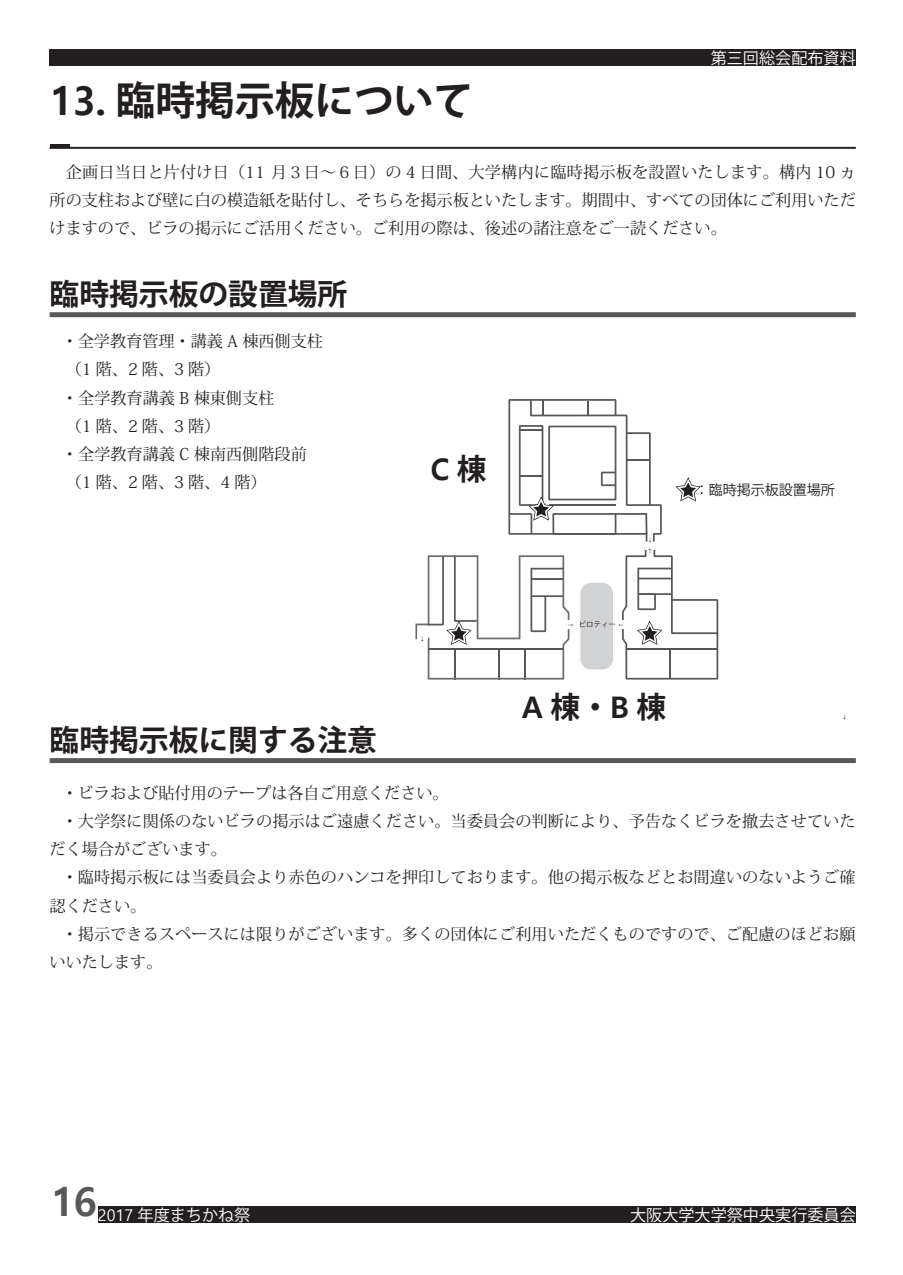
<style>
.page{position:relative;width:903px;height:1275px;background:#fff}
.page>*{position:absolute;margin:0;border:0;box-sizing:border-box;transform-origin:0 0}
.t1{font:700 39.73px "Koz Go Pr 6 N";color:#231f20}
.t2{font:700 39.73px "Malgun Gothic";color:#57585a}
.t3{font:700 29.75px "Koz Go Pr 6 N";color:#231f20}
.t4{font:700 29.75px "Malgun Gothic";color:#231f20}
.t5{font:16.1px/28.2px "Koz Min Pr 6 N";letter-spacing:.005em;color:#231f20;text-align:justify}
.t6{font:16.1px "Koz Go Pr 6 N";color:#fff}
.t7{font:14px "Koz Go Pr 6 N";color:#231f20}
.t8{font:7.35px "Koz Go Pr 6 N";color:#231f20}
.t9{font:5.25px "Koz Go Pr 6 N";color:#231f20}
.s1{font-family:"Malgun Gothic"}
.s2{font-family:"Koz Go Pr 6 N"}
.s3{font-size:5.25px}
</style>
<div class="page">
<div style="left:50px;top:50px;width:806px;height:16px;background:#231f20"></div>
<div style="left:98px;top:1206px;width:758px;height:16px;background:#231f20"></div>
<hr style="left:50px;top:147px;width:806px;height:2px;background:#231f20">
<hr style="left:50px;top:144px;width:20px;height:3px;background:#231f20">
<div style="left:50px;top:312px;width:806px;height:5px;background:#57585a"></div>
<div style="left:50px;top:758px;width:806px;height:5px;background:#57585a"></div>
<svg style="left:415px;top:399px;width:303px;height:281px"></svg>
<h1 class="t1" style="left:50px;top:78px;width:425px"><span class="s1">13.</span> 臨時掲示板について</h1>
<p class="t6" style="left:711px;top:49px;width:147px">第三回総会配布資料</p>
<p class="t5" style="left:50px;top:158px;width:808px;text-indent:16px">企画日当日と片付け日（11 月３日～６日）の 4 日間、大学構内に臨時掲示板を設置いたします。構内 10 ヵ所の支柱および壁に白の模造紙を貼付し、そちらを掲示板といたします。期間中、すべての団体にご利用いただけますので、ビラの掲示にご活用ください。ご利用の際は、後述の諸注意をご一読ください。</p>
<h2 class="t3" style="left:50px;top:277px;width:299px">臨時掲示板の設置場所</h2>
<p class="t5" style="left:62px;top:328px;width:263px;text-align:left">・全学教育管理・講義 A 棟西側支柱（1 階、2 階、3 階）<br>・ 全学教育講義 B 棟東側支柱<br>（1 階、2 階、3 階）<br>・ 全学教育講義 C 棟南西側階段前（1 階、2 階、3 階、4 階）</p>
<h2 class="t4" style="left:430px;top:451px;width:58px">C<span class="s2">棟</span></h2>
<p class="t9" style="left:420px;top:636px;width:7px">↓</p>
<p class="t9" style="left:648px;top:537px;width:7px">↓</p>
<p class="t9" style="left:648px;top:548px;width:7px">↑</p>
<p class="t8" style="left:579px;top:620px;width:46px">ピロティー <span class="s3">←</span></p>
<p class="t9" style="left:568px;top:622px;width:64px">→　　　　　　　　　　　</p>
<h2 class="t3" style="left:522px;top:690px;width:146px"><span class="s1">A</span> 棟・<span class="s1">B</span> 棟</h2>
<p class="t7" style="left:695px;top:482px;width:141px">：臨時掲示板設置場所</p>
<p class="t9" style="left:842px;top:714px;width:7px">↓</p>
<h2 class="t3" style="left:50px;top:723px;width:329px">臨時掲示板に関する注意</h2>
<p class="t5" style="left:62px;top:779px;width:388px">・ビラおよび貼付用のテープは各自ご用意ください。</p>
<p class="t5" style="left:62px;top:807px;width:795px">・大学祭に関係のないビラの掲示はご遠慮ください。当委員会の判断により、予告なくビラを撤去させていた</p>
<p class="t5" style="left:50px;top:835px;width:179px">だく場合がございます。</p>
<p class="t5" style="left:62px;top:864px;width:795px">・臨時掲示板には当委員会より赤色のハンコを押印しております。他の掲示板などとお間違いのないようご確</p>
<p class="t5" style="left:50px;top:892px;width:98px">認ください。</p>
<p class="t5" style="left:62px;top:920px;width:795px">・掲示できるスペースには限りがございます。多くの団体にご利用いただくものですので、ご配慮のほどお願</p>
<p class="t5" style="left:50px;top:948px;width:114px">いいたします。</p>
<h1 class="t2" style="left:51px;top:1177px;width:48px">16</h1>
<p class="t6" style="left:98px;top:1205px;width:154px"><span class="s1">2017</span> 年度まちかね祭</p>
<p class="t6" style="left:630px;top:1205px;width:227px">大阪大学大学祭中央実行委員会</p>
</div>
